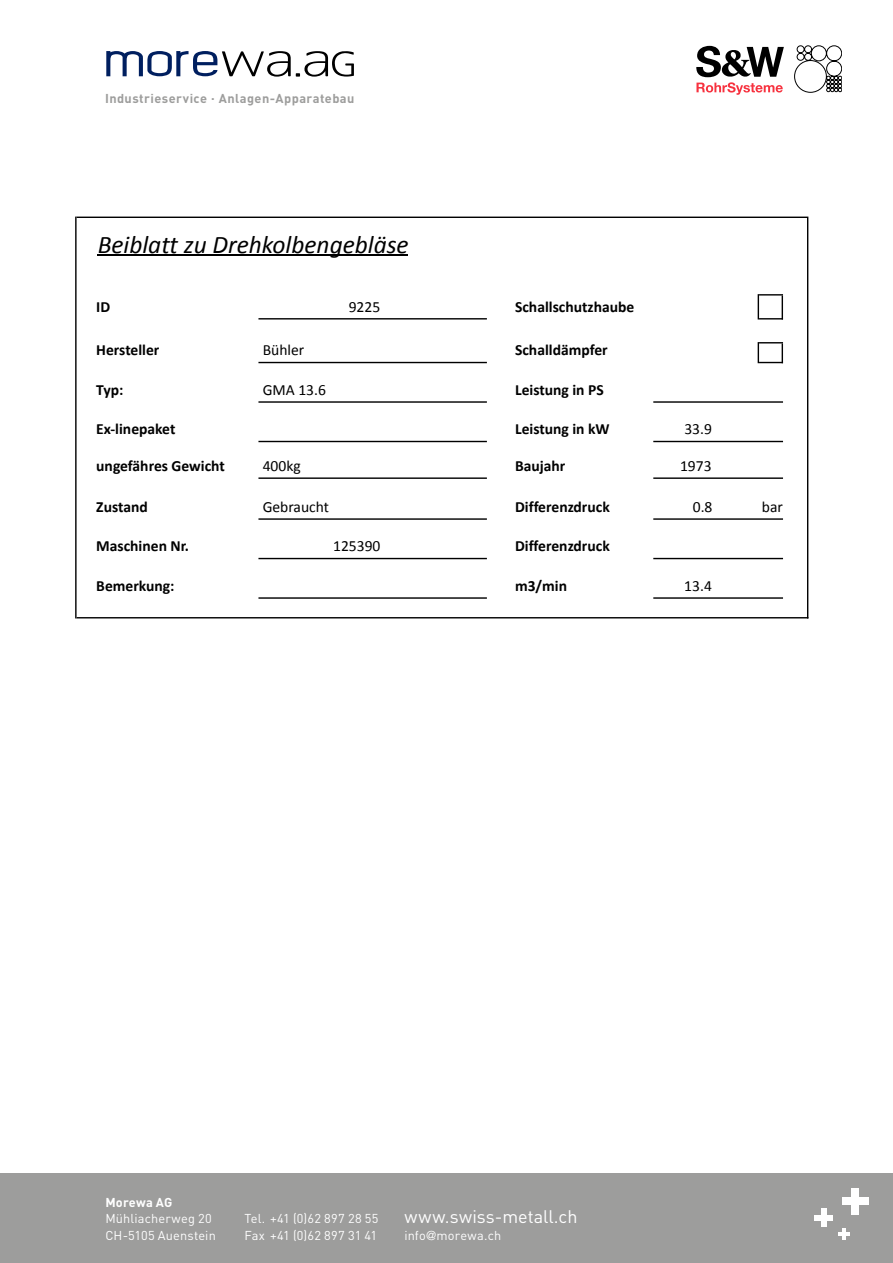
<style>
.page{position:relative;width:893px;height:1263px;background:#fff}
.page>*{position:absolute;margin:0;border:0;box-sizing:border-box;transform-origin:0 0}
.t1{font:italic 25.35px "Calibri";color:#000}
.t2{font:18px "DIN";color:#fff}
.t3{font:700 15.6px "Calibri";color:#000}
.t4{font:15.6px "Calibri";color:#000}
.t5{font:12.75px/16.5px "DIN";letter-spacing:.015em;color:#fff}
.t6{font:700 12.75px "DIN";letter-spacing:.03em;color:#9d9d9c}
.t7{font:700 12.75px "DIN";letter-spacing:.015em;color:#fff}
.s1{font-family:"Avenir"}
</style>
<div class="page">
<svg style="left:794px;top:46px;width:48px;height:46px"></svg>
<svg style="left:696px;top:46px;width:88px;height:49px"></svg>
<div style="left:0;top:1174px;width:893px;height:89px;background:#9d9d9c"></div>
<div style="left:851px;top:1188px;width:8px;height:26px;background:#fff"></div>
<div style="left:842px;top:1197px;width:26px;height:8px;background:#fff"></div>
<div style="left:821px;top:1209px;width:5px;height:18px;background:#fff"></div>
<div style="left:815px;top:1215px;width:18px;height:5px;background:#fff"></div>
<svg style="left:838px;top:1228px;width:11px;height:11px"></svg>
<svg style="left:106px;top:51px;width:248px;height:26px"></svg>
<hr style="left:98px;top:255px;width:310px;height:1px;background:#000">
<hr style="left:258px;top:318px;width:229px;height:1px;background:#000">
<hr style="left:258px;top:362px;width:229px;height:1px;background:#000">
<hr style="left:258px;top:401px;width:229px;height:2px;background:#000">
<hr style="left:258px;top:441px;width:229px;height:1px;background:#000">
<hr style="left:258px;top:477px;width:229px;height:2px;background:#000">
<hr style="left:258px;top:518px;width:229px;height:2px;background:#000">
<hr style="left:258px;top:558px;width:229px;height:1px;background:#000">
<hr style="left:258px;top:597px;width:229px;height:2px;background:#000">
<hr style="left:75px;top:217px;width:2px;height:401px;background:#000">
<hr style="left:807px;top:218px;width:1px;height:400px;background:#000">
<hr style="left:77px;top:217px;width:731px;height:1px;background:#000">
<svg style="left:758px;top:294px;width:25px;height:25px"></svg>
<svg style="left:758px;top:342px;width:25px;height:21px"></svg>
<hr style="left:653px;top:401px;width:130px;height:2px;background:#000">
<hr style="left:653px;top:441px;width:130px;height:1px;background:#000">
<hr style="left:653px;top:477px;width:130px;height:2px;background:#000">
<hr style="left:653px;top:518px;width:130px;height:2px;background:#000">
<hr style="left:653px;top:558px;width:130px;height:1px;background:#000">
<hr style="left:653px;top:597px;width:130px;height:2px;background:#000">
<hr style="left:77px;top:617px;width:731px;height:1px;background:#000">
<p class="t6" style="left:105px;top:90px;width:251px">Industrieservice . Anlagen-Apparatebau</p>
<h1 class="t1" style="left:98px;top:228px;width:313px">Beiblatt zu Drehkolbengebläse</h1>
<p class="t3" style="left:96px;top:297px;width:15px">ID</p>
<p class="t4" style="left:349px;top:297px;width:33px">9225</p>
<p class="t3" style="left:515px;top:297px;width:121px">Schallschutzhaube</p>
<p class="t3" style="left:96px;top:341px;width:65px">Hersteller</p>
<p class="t4" style="left:263px;top:341px;width:43px">Bühler</p>
<p class="t3" style="left:515px;top:341px;width:94px">Schalldämpfer</p>
<p class="t3" style="left:96px;top:380px;width:29px">Typ:</p>
<p class="t4" style="left:263px;top:380px;width:65px">GMA 13.6</p>
<p class="t3" style="left:515px;top:380px;width:90px">Leistung in PS</p>
<p class="t3" style="left:96px;top:420px;width:81px">Ex-linepaket</p>
<p class="t3" style="left:515px;top:420px;width:96px">Leistung in kW</p>
<p class="t4" style="left:684px;top:420px;width:29px">33.9</p>
<p class="t3" style="left:96px;top:456px;width:130px">ungefähres Gewicht</p>
<p class="t4" style="left:263px;top:456px;width:40px">400kg</p>
<p class="t3" style="left:515px;top:456px;width:52px">Baujahr</p>
<p class="t4" style="left:680px;top:456px;width:33px">1973</p>
<p class="t3" style="left:96px;top:497px;width:53px">Zustand</p>
<p class="t4" style="left:263px;top:497px;width:68px">Gebraucht</p>
<p class="t3" style="left:515px;top:497px;width:96px">Differenzdruck</p>
<p class="t4" style="left:693px;top:497px;width:21px">0.8</p>
<p class="t4" style="left:762px;top:497px;width:23px">bar</p>
<p class="t3" style="left:96px;top:537px;width:94px">Maschinen Nr.</p>
<p class="t4" style="left:333px;top:537px;width:49px">125390</p>
<p class="t3" style="left:515px;top:537px;width:96px">Differenzdruck</p>
<p class="t3" style="left:96px;top:576px;width:80px">Bemerkung:</p>
<p class="t3" style="left:515px;top:576px;width:54px">m3/min</p>
<p class="t4" style="left:684px;top:576px;width:29px">13.4</p>
<p class="t7" style="left:105px;top:1194px;width:69px">Morewa AG</p>
<p class="t5" style="left:105px;top:1210px;width:112px">Mühliacherweg 20<br>CH-5105 Auenstein</p>
<p class="t5" style="left:244px;top:1210px;width:136px">Tel. +41 (0)62 897 28 55<br>Fax +41 (0)62 897 31 41</p>
<p class="t2" style="left:404px;top:1205px;width:175px">www.swiss-metall.ch</p>
<p class="t5" style="left:404px;top:1226px;width:98px">info<span class="s1">@</span>morewa.ch</p>
</div>
